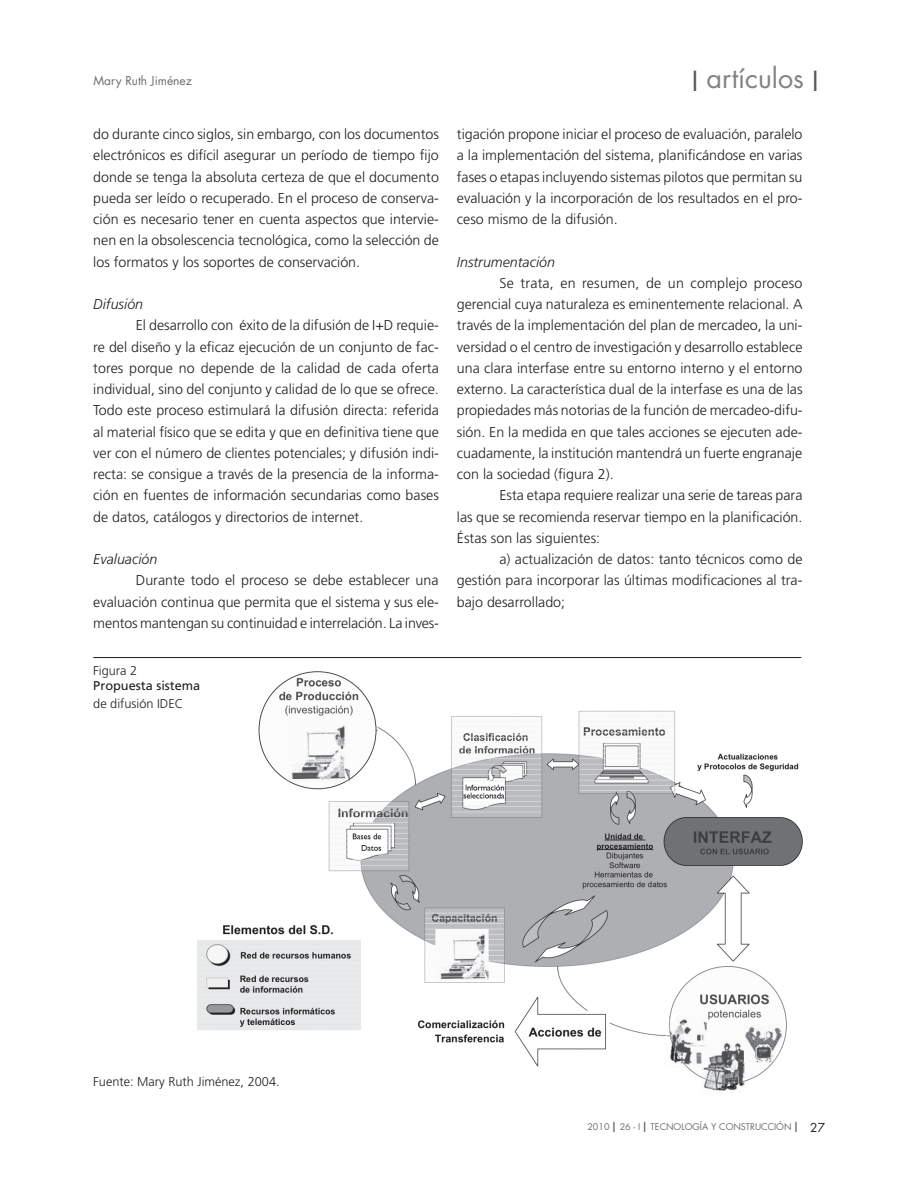
<style>
.page{position:relative;width:918px;height:1188px;background:#fff}
.page>*{position:absolute;margin:0;border:0;box-sizing:border-box;transform-origin:0 0}
.t1{font:27px "Futura";color:#808285}
.Mancha{font:300 14.25px/21.3px "Frutiger";color:#231f20;text-align:justify}
.Mancha-2{font:italic 300 14.25px "Frutiger";color:#231f20}
.ref_cuadro{font:300 12.75px "Frutiger";color:#231f20}
.ref_cuadro-2{font:12.75px/15.8px "Frutiger";color:#231f20}
.t2{font:12px "Futura";color:#6c6d70}
.t3{font:9px "Futura";color:#6c6d70}
.s1{font-weight:300}
.s2{color:#57585a}
.s3{font-size:13.5px;color:#57585a}
.s4{font-size:12px;color:#231f20}
</style>
<div class="page">
<img style="left:198px;top:671px;width:605px;height:420px">
<hr style="left:93px;top:657px;width:708px;height:1px;background:#231f20">
<p class="t2" style="left:94px;top:73px;width:100px">Mary Ruth Jiménez</p>
<p class="Mancha" style="left:93px;top:123px;width:347px">do durante cinco siglos, sin embargo, con los documentos electrónicos es difícil asegurar un período de tiempo fijo donde se tenga la absoluta certeza de que el documento pueda ser leído o recuperado. En el proceso de conserva&shy;ción es necesario tener en cuenta aspectos que intervie&shy;nen en la obsolescencia tecnológica, como la selección de los formatos y los soportes de conservación.</p>
<p class="Mancha-2" style="left:93px;top:296px;width:51px">Difusión</p>
<p class="Mancha" style="left:93px;top:315px;width:347px;text-indent:43px">El desarrollo con éxito de la difusión de I+D requie&shy;re del diseño y la eficaz ejecución de un conjunto de fac&shy;tores porque no depende de la calidad de cada oferta individual, sino del conjunto y calidad de lo que se ofrece.<br>Todo este proceso estimulará la difusión directa: referida al material físico que se edita y que en definitiva tiene que ver con el número de clientes potenciales; y difusión indi&shy;recta: se consigue a través de la presencia de la informa&shy;ción en fuentes de información secundarias como bases de datos, catálogos y directorios de internet.</p>
<p class="Mancha-2" style="left:93px;top:551px;width:66px">Evaluación</p>
<p class="Mancha" style="left:93px;top:570px;width:347px;text-indent:43px">Durante todo el proceso se debe establecer una evaluación continua que permita que el sistema y sus ele&shy;mentos mantengan su continuidad e interrelación. La inves-</p>
<p class="ref_cuadro-2" style="left:93px;top:662px;width:108px"><span class="s1">Figura 2<br></span>Propuesta sistema</p>
<p class="ref_cuadro" style="left:93px;top:697px;width:91px">de difusión IDEC</p>
<h1 class="t1" style="left:692px;top:61px;width:129px"><span class="s2">I</span> artículos <span class="s2">I</span></h1>
<p class="Mancha" style="left:457px;top:123px;width:347px">tigación propone iniciar el proceso de evaluación, paralelo a la implementación del sistema, planificándose en varias fases o etapas incluyendo sistemas pilotos que permitan su evaluación y la incorporación de los resultados en el pro&shy;ceso mismo de la difusión.</p>
<p class="Mancha-2" style="left:457px;top:254px;width:100px">Instrumentación</p>
<p class="Mancha" style="left:457px;top:272px;width:347px;text-indent:43px">Se trata, en resumen, de un complejo proceso gerencial cuya naturaleza es eminentemente relacional. A través de la implementación del plan de mercadeo, la uni&shy;versidad o el centro de investigación y desarrollo establece una clara interfase entre su entorno interno y el entorno externo. La característica dual de la interfase es una de las propiedades más notorias de la función de mercadeo-difu&shy;sión. En la medida en que tales acciones se ejecuten ade&shy;cuadamente, la institución mantendrá un fuerte engranaje con la sociedad (figura 2).</p>
<p class="Mancha" style="left:457px;top:485px;width:347px;text-indent:43px">Esta etapa requiere realizar una serie de tareas para las que se recomienda reservar tiempo en la planificación.<br>Éstas son las siguientes:</p>
<p class="Mancha" style="left:457px;top:549px;width:347px;text-indent:43px">a) actualización de datos: tanto técnicos como de gestión para incorporar las últimas modificaciones al tra&shy;bajo desarrollado;</p>
<p class="ref_cuadro" style="left:93px;top:1075px;width:188px">Fuente: Mary Ruth Jiménez, 2004.</p>
<p class="t3" style="left:587px;top:1121px;width:239px">2010 <span class="s3">I</span> 26 - I <span class="s3">I</span> TECNOLOGÍA Y CONSTRUCCIÓN <span class="s3">I</span> <span class="s4">27</span></p>
</div>
